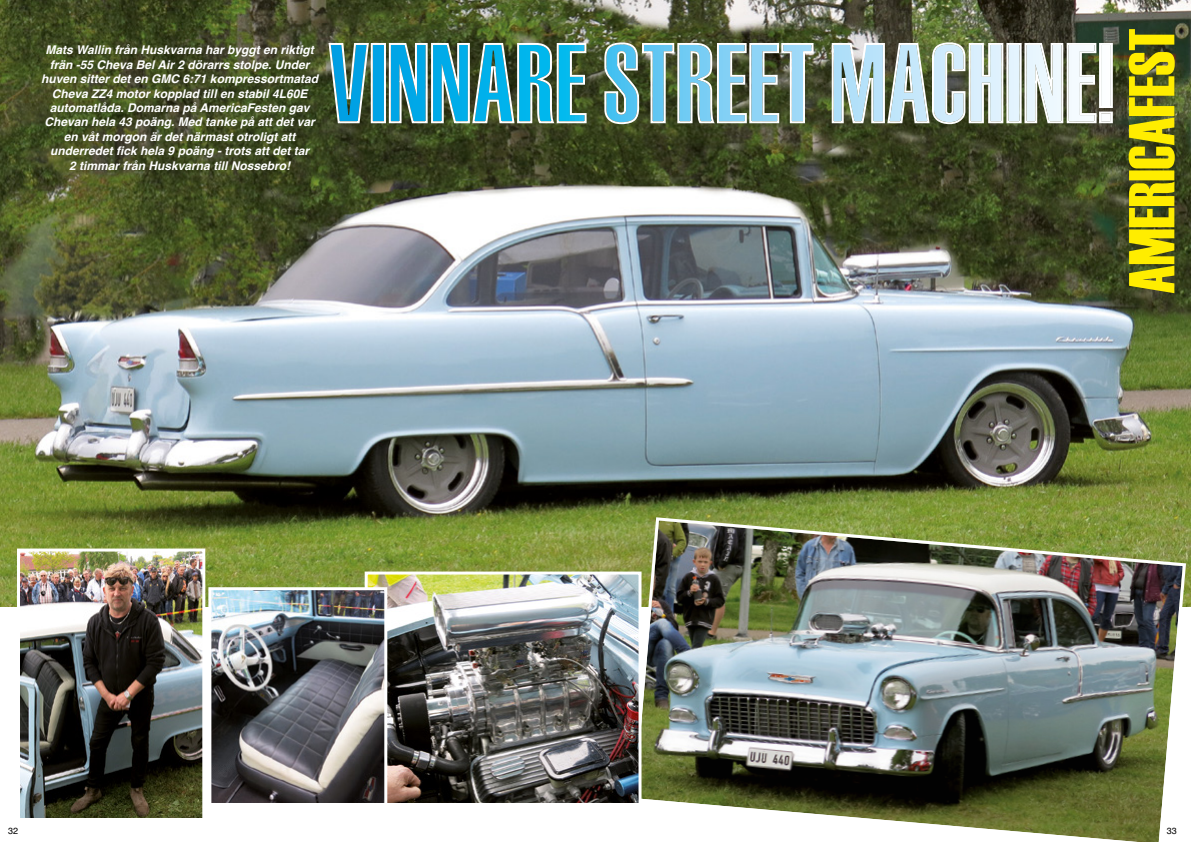
<style>
.page{position:relative;width:1191px;height:842px;background:#fff}
.page>*{position:absolute;margin:0;border:0;box-sizing:border-box;transform-origin:0 0}
.t1{font:64.7px "Haettenschweiler";color:#ffed00}
.t2{font:italic 700 12px/14.4px "Helvetica";color:#fff;text-align:center}
.t3{font:9px "Helvetica";color:#000}
</style>
<div class="page">
<img style="left:0;top:0;width:1191px;height:606px">
<img style="left:21px;top:552px;width:180px;height:265px">
<div style="left:17px;top:548px;width:188px;height:273px;border:3px solid #fff"></div>
<img style="left:630px;top:516px;width:557px;height:326px">
<img style="left:369px;top:575px;width:268px;height:227px">
<div style="left:365px;top:571px;width:276px;height:235px;border:3px solid #fff"></div>
<img style="left:212px;top:591px;width:171px;height:211px">
<div style="left:208px;top:587px;width:179px;height:219px;border:3px solid #fff"></div>
<svg style="left:517px;top:42px;width:595px;height:82px"></svg>
<p class="t2" style="left:41px;top:43px;width:278px">Mats Wallin från Huskvarna har byggt en riktigt frän -55 Cheva Bel Air 2 dörarrs stolpe. Under huven sitter det en GMC 6:71 kompressortmatad Cheva ZZ4 motor kopplad till en stabil 4L60E automatlåda. Domarna på AmericaFesten gav Chevan hela 43 poäng. Med tanke på att det var en våt morgon är det närmast otroligt att underredet fick hela 9 poäng - trots att det tar<br>2 timmar från Huskvarna till Nossebro!</p>
<h1 class="t1" style="left:1107px;top:294px;width:267px;rotate:-90deg">AMERICAFEST</h1>
<p class="t3" style="left:8px;top:824px;width:12px">32</p>
<p class="t3" style="left:1167px;top:824px;width:12px">33</p>
</div>
